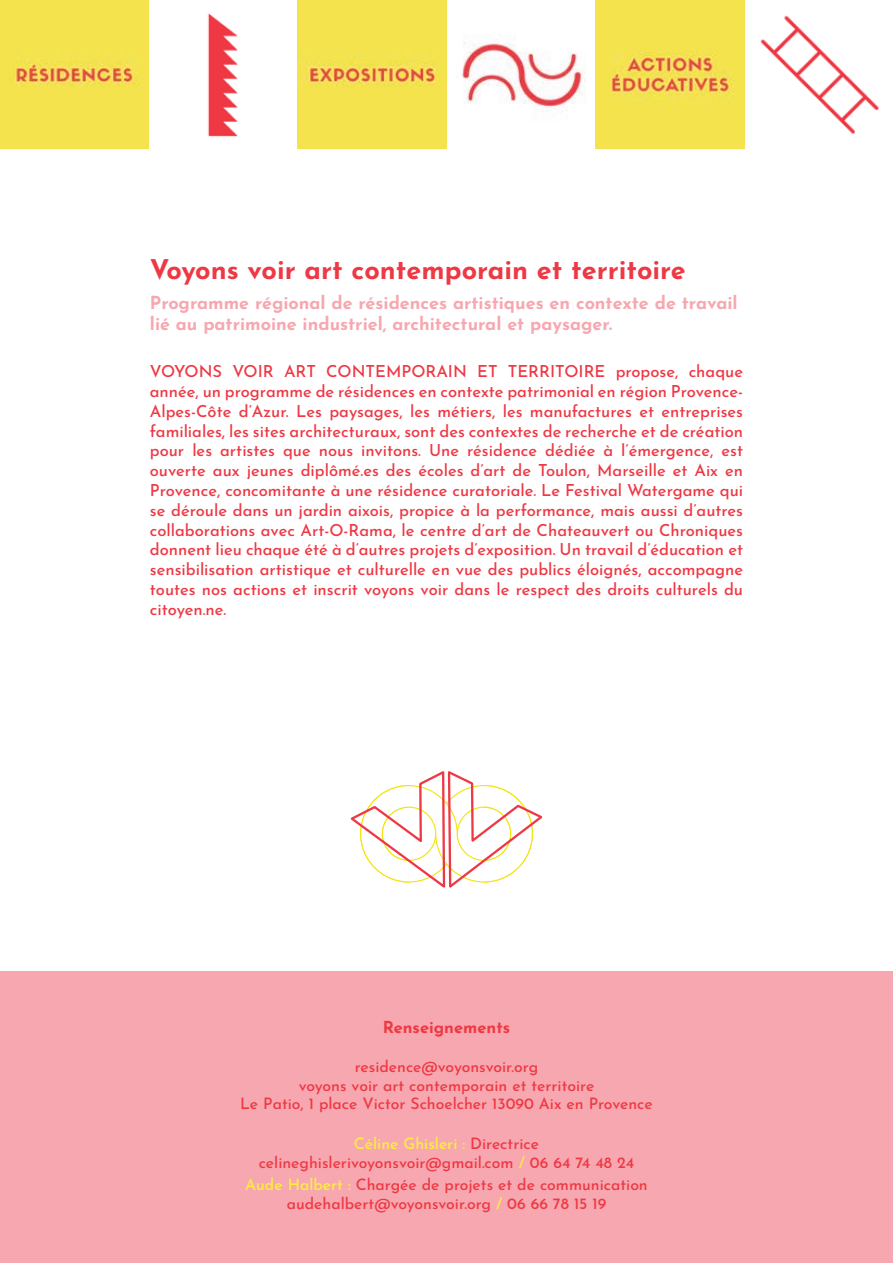
<style>
.page{position:relative;width:893px;height:1263px;background:#fff}
.page>*{position:absolute;margin:0;border:0;box-sizing:border-box;transform-origin:0 0}
.t1{font:700 27px "Josefin Sans";color:#ee3844}
.t2{font:700 18px/21.6px "Josefin Sans";color:#f7a7af}
.t3{font:500 16.5px/19.8px "Josefin Sans";color:#ee3844;text-align:justify}
.t4{font:700 16.5px "Josefin Sans";color:#ee3844}
.t5{font:500 15.75px/18.9px "Josefin Sans";color:#ee3844;text-align:center}
.s1{color:#feee3f}
</style>
<div class="page">
<div style="left:0;top:972px;width:893px;height:291px;background:#f7a7af"></div>
<img style="left:0;top:0;width:879px;height:149px">
<svg style="left:350px;top:771px;width:193px;height:117px"></svg>
<hr style="left:482px;top:786px;width:3px;height:20px;background:#fff">
<h1 class="t1" style="left:150px;top:249px;width:537px">Voyons voir art contemporain et territoire</h1>
<p class="t2" style="left:150px;top:290px;width:589px">Programme régional de résidences artistiques en contexte de travail lié au patrimoine industriel, architectural et paysager.</p>
<p class="t3" style="left:150px;top:360px;width:595px">VOYONS VOIR ART CONTEMPORAIN ET TERRITOIRE propose, chaque année, un programme de résidences en contexte patrimonial en région Provence-Alpes-Côte d’Azur. Les paysages, les métiers, les manufactures et entreprises familiales, les sites architecturaux, sont des contextes de recherche et de création pour les artistes que nous invitons. Une résidence dédiée à l’émergence, est ouverte aux jeunes diplômé.es des écoles d’art de Toulon, Marseille et Aix en Provence, concomitante à une résidence curatoriale. Le Festival Watergame qui se déroule dans un jardin aixois, propice à la performance, mais aussi d’autres collaborations avec Art-O-Rama, le centre d’art de Chateauvert ou Chroniques donnent lieu chaque été à d’autres projets d’exposition. Un travail d’éducation et sensibilisation artistique et culturelle en vue des publics éloignés, accompagne toutes nos actions et inscrit voyons voir dans le respect des droits culturels du citoyen.ne.</p>
<p class="t4" style="left:383px;top:1015px;width:129px">Renseignements</p>
<p class="t5" style="left:240px;top:1055px;width:414px">residence@voyonsvoir.org<br>voyons voir art contemporain et territoire<br>Le Patio, 1 place Victor Schoelcher 13090 Aix en Provence</p>
<p class="t5" style="left:259px;top:1133px;width:377px"><span class="s1">Céline Ghisleri :</span> Directrice celineghislerivoyonsvoir@gmail.com <span class="s1">/</span> 06 64 74 48 24</p>
<p class="t5" style="left:245px;top:1173px;width:404px"><span class="s1">Aude Halbert :</span> Chargée de projets et de communication audehalbert@voyonsvoir.org <span class="s1">/</span> 06 66 78 15 19</p>
</div>
